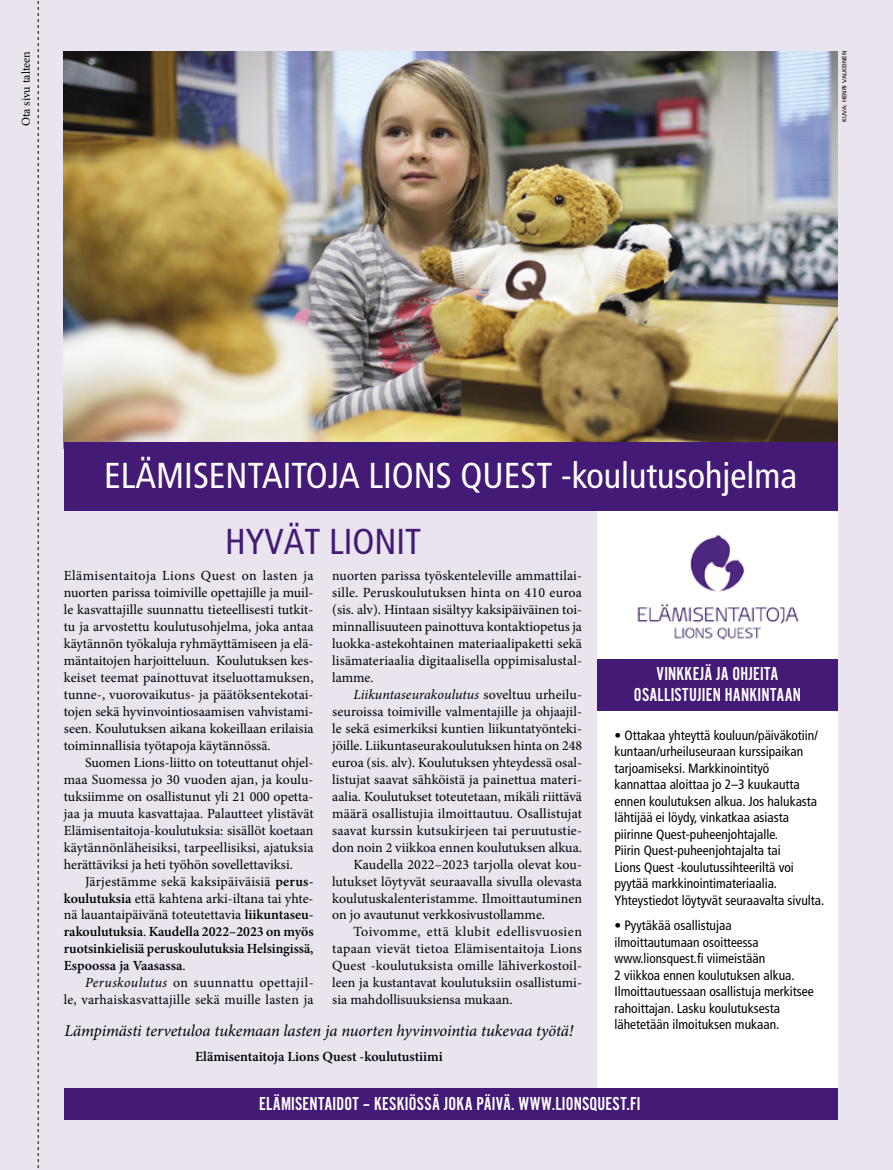
<style>
.page{position:relative;width:893px;height:1170px;background:#fff}
.page>*{position:absolute;margin:0;border:0;box-sizing:border-box;transform-origin:0 0}
.t1{font:condensed 36px "Frutiger";color:#fff}
.t2{font:condensed 36px "Frutiger";color:#441a77}
.t3{font:19.5px/20.9px "Alternate Got No 2 D";letter-spacing:.01em;color:#fff;text-align:center}
.t4{font:italic 16.5px "Minion Pro";letter-spacing:-.005em;color:#000}
.t5{font:13.95px/17px "Minion Pro";letter-spacing:.005em;color:#000;text-align:justify}
.t6{font:600 13.95px/17px "Minion Pro";color:#000;text-align:justify}
.t7{font:italic 13.95px "Minion Pro";color:#000}
.t8{font:condensed 13.5px/16.5px "Frutiger";color:#000}
.t9{font:12px "Minion Pro";color:#000}
.t10{font:6px "Frutiger";color:#000}
.s1{font-style:normal}
.s2{font-weight:400}
.s3{font-style:italic}
</style>
<div class="page">
<div style="left:0;top:0;width:893px;height:1169px;background:#e9e4ee"></div>
<img style="left:64px;top:51px;width:774px;height:391px">
<div style="left:597px;top:508px;width:241px;height:589px;background:#fff"></div>
<div style="left:64px;top:1087px;width:774px;height:32px;background:#441a77"></div>
<div style="left:64px;top:442px;width:774px;height:68px;background:#441a77"></div>
<svg style="left:38px;top:1px;width:1px;height:1168px"></svg>
<img style="left:637px;top:534px;width:162px;height:106px">
<div style="left:597px;top:658px;width:241px;height:52px;background:#441a77"></div>
<p class="t9" style="left:18px;top:126px;width:77px;rotate:-90deg">Ota sivu talteen</p>
<p class="t10" style="left:841px;top:122px;width:72px;rotate:-90deg">KUVA: HENRI VALKEINEN</p>
<h1 class="t1" style="left:104px;top:454px;width:694px">ELÄMISENTAITOJA LIONS QUEST -koulutusohjelma</h1>
<h1 class="t2" style="left:225px;top:520px;width:198px">HYVÄT LIONIT</h1>
<p class="t5" style="left:332px;top:567px;width:251px">nuorten parissa työskenteleville ammattilai&shy;sille. Peruskoulutuksen hinta on 410 euroa (sis. alv). Hintaan sisältyy kaksipäiväinen toi&shy;minnallisuuteen painottuva kontaktiopetus ja luokka-astekohtainen materiaalipaketti sekä lisämateriaalia digitaalisella oppimisalustal&shy;lamme.</p>
<p class="t7" style="left:353px;top:685px;width:230px">Liikuntaseurakoulutus <span class="s1">soveltuu urheilu-</span></p>
<p class="t5" style="left:332px;top:703px;width:251px">seuroissa toimiville valmentajille ja ohjaajil-</p>
<p class="t5" style="left:332px;top:720px;width:251px">le sekä esimerkiksi kuntien liikuntatyönteki-</p>
<p class="t5" style="left:332px;top:737px;width:251px">jöille. Liikuntaseurakoulutuksen hinta on 248</p>
<p class="t5" style="left:332px;top:753px;width:251px">euroa (sis. alv). Koulutuksen yhteydessä osal-</p>
<p class="t5" style="left:332px;top:770px;width:251px">listujat saavat sähköistä ja painettua materi-</p>
<p class="t5" style="left:332px;top:787px;width:251px">aalia. Koulutukset toteutetaan, mikäli riittävä</p>
<p class="t5" style="left:332px;top:804px;width:251px">määrä osallistujia ilmoittautuu. Osallistujat</p>
<p class="t5" style="left:332px;top:821px;width:251px">saavat kurssin kutsukirjeen tai peruutustie-</p>
<p class="t5" style="left:332px;top:838px;width:251px">don noin 2 viikkoa ennen koulutuksen alkua.</p>
<p class="t5" style="left:353px;top:855px;width:230px">Kaudella 2022–2023 tarjolla olevat kou-</p>
<p class="t5" style="left:332px;top:872px;width:251px">lutukset löytyvät seuraavalla sivulla olevasta</p>
<p class="t5" style="left:332px;top:889px;width:251px">koulutuskalenteristamme. Ilmoittautuminen</p>
<p class="t5" style="left:332px;top:906px;width:214px">on jo avautunut verkkosivustollamme.</p>
<p class="t5" style="left:353px;top:923px;width:230px">Toivomme, että klubit edellisvuosien</p>
<p class="t5" style="left:332px;top:940px;width:251px">tapaan vievät tietoa Elämisentaitoja Lions</p>
<p class="t5" style="left:332px;top:957px;width:251px">Quest -koulutuksista omille lähiverkostoil-</p>
<p class="t5" style="left:332px;top:974px;width:251px">leen ja kustantavat koulutuksiin osallistumi-</p>
<p class="t5" style="left:332px;top:991px;width:182px">sia mahdollisuuksiensa mukaan.</p>
<p class="t4" style="left:64px;top:1019px;width:510px">Lämpimästi tervetuloa tukemaan lasten ja nuorten hyvinvointia tukevaa työtä!</p>
<p class="t6" style="left:195px;top:1047px;width:249px">Elämisentaitoja Lions Quest -koulutustiimi</p>
<p class="t5" style="left:64px;top:567px;width:251px">Elämisentaitoja Lions Quest on lasten ja nuorten parissa toimiville opettajille ja muil&shy;le kasvattajille suunnattu tieteellisesti tutkit&shy;tu ja arvostettu koulutusohjelma, joka antaa käytännön työkaluja ryhmäyttämiseen ja elä&shy;mäntaitojen harjoitteluun. Koulutuksen kes&shy;keiset teemat painottuvat itseluottamuksen, tunne-, vuorovaikutus- ja päätöksentekotai&shy;tojen sekä hyvinvointiosaamisen vahvistami&shy;seen. Koulutuksen aikana kokeillaan erilaisia toiminnallisia työtapoja käytännössä.</p>
<p class="t5" style="left:64px;top:753px;width:251px;text-indent:21px">Suomen Lions-liitto on toteuttanut ohjel&shy;maa Suomessa jo 30 vuoden ajan, ja koulu&shy;tuksiimme on osallistunut yli 21 000 opetta&shy;jaa ja muuta kasvattajaa. Palautteet ylistävät Elämisentaitoja-koulutuksia: sisällöt koetaan käytännönläheisiksi, tarpeellisiksi, ajatuksia herättäviksi ja heti työhön sovellettaviksi.</p>
<p class="t6" style="left:64px;top:872px;width:251px;text-indent:21px"><span class="s2">Järjestämme sekä kaksipäiväisiä</span> perus&shy;koulutuksia <span class="s2">että kahtena arki-iltana tai yhte&shy;nä lauantaipäivänä toteutettavia</span> liikuntaseu&shy;rakoulutuksia<span class="s2">.</span> Kaudella 2022–2023 on myös ruotsinkielisiä peruskoulutuksia Helsingissä, Espoossa ja Vaasassa<span class="s2">.</span></p>
<p class="t5" style="left:64px;top:974px;width:251px;text-align:right"><span class="s3">Peruskoulutus</span> on suunnattu opettajil-<br>le, varhaiskasvattajille sekä muille lasten ja</p>
<h2 class="t3" style="left:634px;top:663px;width:169px">VINKKEJÄ JA OHJEITA<br>OSALLISTUJIEN HANKINTAAN</h2>
<p class="t8" style="left:614px;top:727px;width:211px">• Ottakaa yhteyttä kouluun/päiväkotiin/ kuntaan/urheiluseuraan kurssipaikan tarjoamiseksi. Markkinointityö kannattaa aloittaa jo 2–3 kuukautta ennen koulutuksen alkua. Jos halukasta lähtijää ei löydy, vinkatkaa asiasta piirinne Quest-puheenjohtajalle.<br>Piirin Quest-puheenjohtajalta tai<br>Lions Quest -koulutussihteeriltä voi pyytää markkinointimateriaalia.<br>Yhteystiedot löytyvät seuraavalta sivulta.</p>
<p class="t8" style="left:614px;top:917px;width:201px">• Pyytäkää osallistujaa ilmoittautumaan osoitteessa www.lionsquest.fi viimeistään<br>2 viikkoa ennen koulutuksen alkua.<br>Ilmoittautuessaan osallistuja merkitsee rahoittajan. Lasku koulutuksesta lähetetään ilmoituksen mukaan.</p>
<h2 class="t3" style="left:259px;top:1093px;width:383px">ELÄMISENTAIDOT – KESKIÖSSÄ JOKA PÄIVÄ. WWW.LIONSQUEST.FI</h2>
</div>
